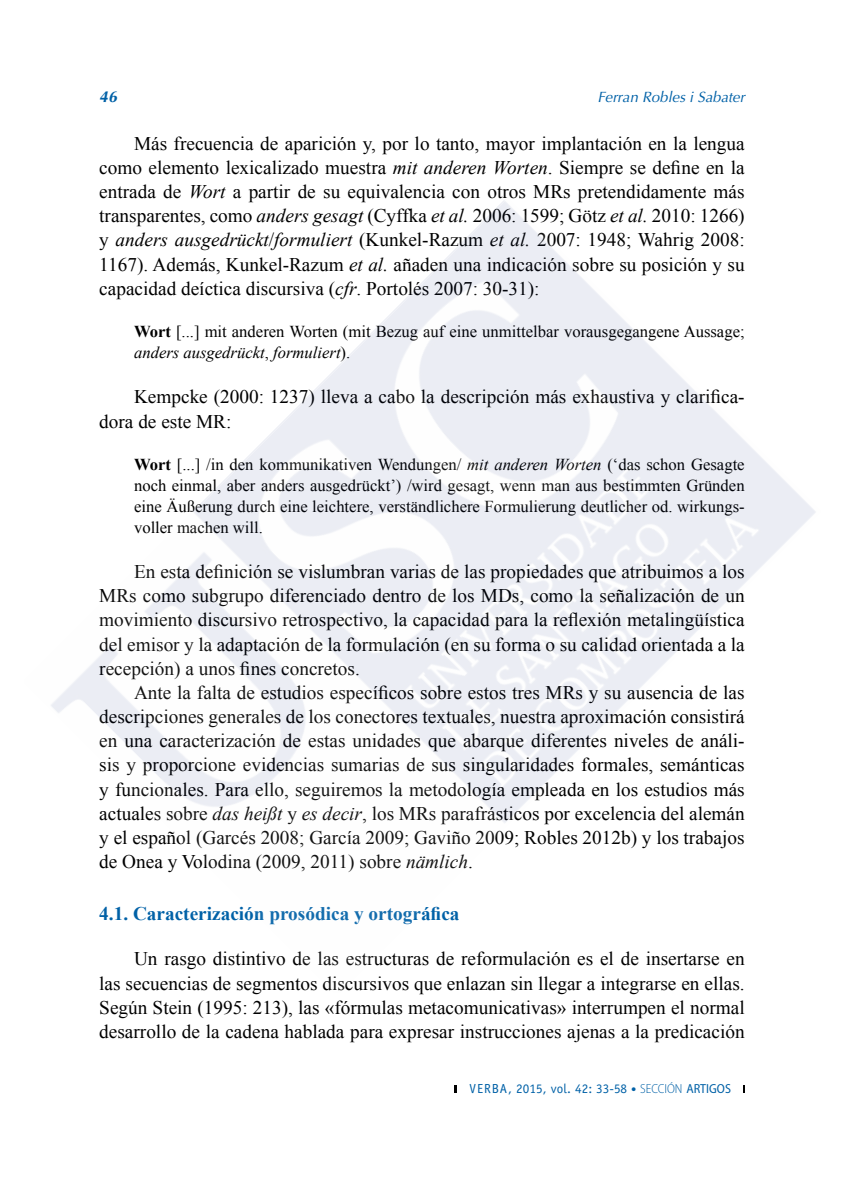
<style>
.page{position:relative;width:844px;height:1191px;background:#fff}
.page>*{position:absolute;margin:0;border:0;box-sizing:border-box;transform-origin:0 0}
.t1{font:19.25px/24.2px "Times New Roman";color:#000;text-align:justify}
.t2{font:700 19.25px "Times New Roman";color:#0061a7}
.t3{font:16.62px/21px "Times New Roman";color:#000}
.t4{font:italic 700 15.75px "Optima";color:#0061a7}
.t5{font:italic 14.88px "Optima";color:#0061a7}
.t6{font:13.12px "Officina Sans";letter-spacing:.01em;color:#0061a7}
.s1{font-style:italic}
.s2{font-weight:700}
.s3{font-size:10.5px}
.s4{font-family:"Myriad Pro";font-weight:300;font-stretch:semi-condensed}
.s5{font-family:"Myriad Pro";font-stretch:semi-condensed}
</style>
<div class="page">
<svg style="left:454px;top:1085px;width:3px;height:8px"></svg>
<p class="t4" style="left:99px;top:87px;width:19px">46</p>
<p class="t5" style="left:597px;top:88px;width:149px">Ferran Robles i Sabater</p>
<p class="t1" style="left:99px;top:131px;width:646px;text-indent:35px">Más frecuencia de aparición y, por lo tanto, mayor implantación en la lengua como elemento lexicalizado muestra <span class="s1">mit anderen Worten</span>. Siempre se define en la entrada de <span class="s1">Wort</span> a partir de su equivalencia con otros MRs pretendidamente más transparentes, como <span class="s1">anders gesagt</span> (Cyffka <span class="s1">et al.</span> 2006: 1599; Götz <span class="s1">et al.</span> 2010: 1266) y <span class="s1">anders ausgedrückt</span>/<span class="s1">formuliert</span> (Kunkel-Razum <span class="s1">et al.</span> 2007: 1948; Wahrig 2008:<br>1167). Además, Kunkel-Razum <span class="s1">et al.</span> añaden una indicación sobre su posición y su capacidad deíctica discursiva (<span class="s1">cfr</span>. Portolés 2007: 30-31):</p>
<p class="t3" style="left:134px;top:320px;width:612px"><span class="s2">Wort</span> [...] mit anderen Worten (mit Bezug auf eine unmittelbar vorausgegangene Aussage; <span class="s1">anders ausgedrückt</span>, <span class="s1">formuliert</span>).</p>
<p class="t1" style="left:99px;top:384px;width:646px;text-indent:35px">Kempcke (2000: 1237) lleva a cabo la descripción más exhaustiva y clarifica&shy;dora de este MR:</p>
<p class="t3" style="left:134px;top:453px;width:612px;text-align:justify"><span class="s2">Wort</span> [...] /in den kommunikativen Wendungen/ <span class="s1">mit anderen Worten</span> (‘das schon Gesagte noch einmal, aber anders ausgedrückt’) /wird gesagt, wenn man aus bestimmten Gründen eine Äußerung durch eine leichtere, verständlichere Formulierung deutlicher od. wirkungs&shy;voller machen will.</p>
<p class="t1" style="left:99px;top:559px;width:646px;text-indent:35px">En esta definición se vislumbran varias de las propiedades que atribuimos a los MRs como subgrupo diferenciado dentro de los MDs, como la señalización de un movimiento discursivo retrospectivo, la capacidad para la reflexión metalingüística del emisor y la adaptación de la formulación (en su forma o su calidad orientada a la recepción) a unos fines concretos.</p>
<p class="t1" style="left:99px;top:680px;width:646px;text-indent:35px">Ante la falta de estudios específicos sobre estos tres MRs y su ausencia de las descripciones generales de los conectores textuales, nuestra aproximación consistirá en una caracterización de estas unidades que abarque diferentes niveles de análi&shy;sis y proporcione evidencias sumarias de sus singularidades formales, semánticas y funcionales. Para ello, seguiremos la metodología empleada en los estudios más actuales sobre <span class="s1">das heißt</span> y <span class="s1">es decir</span>, los MRs parafrásticos por excelencia del alemán y el español (Garcés 2008; García 2009; Gaviño 2009; Robles 2012b) y los trabajos de Onea y Volodina (2009, 2011) sobre <span class="s1">nämlich</span>.</p>
<p class="t2" style="left:99px;top:900px;width:361px">4.1. Caracterización prosódica y ortográfica</p>
<p class="t1" style="left:99px;top:946px;width:646px;text-indent:35px">Un rasgo distintivo de las estructuras de reformulación es el de insertarse en las secuencias de segmentos discursivos que enlazan sin llegar a integrarse en ellas.<br>Según Stein (1995: 213), las «fórmulas metacomunicativas» interrumpen el normal desarrollo de la cadena hablada para expresar instrucciones ajenas a la predicación</p>
<p class="t6" style="left:469px;top:1081px;width:263px">VERBA, 2015, vol. 42: 33-58 <span class="s3">•</span> <span class="s4">SECCIÓN</span> <span class="s5">ARTIGOS</span></p>
</div>
